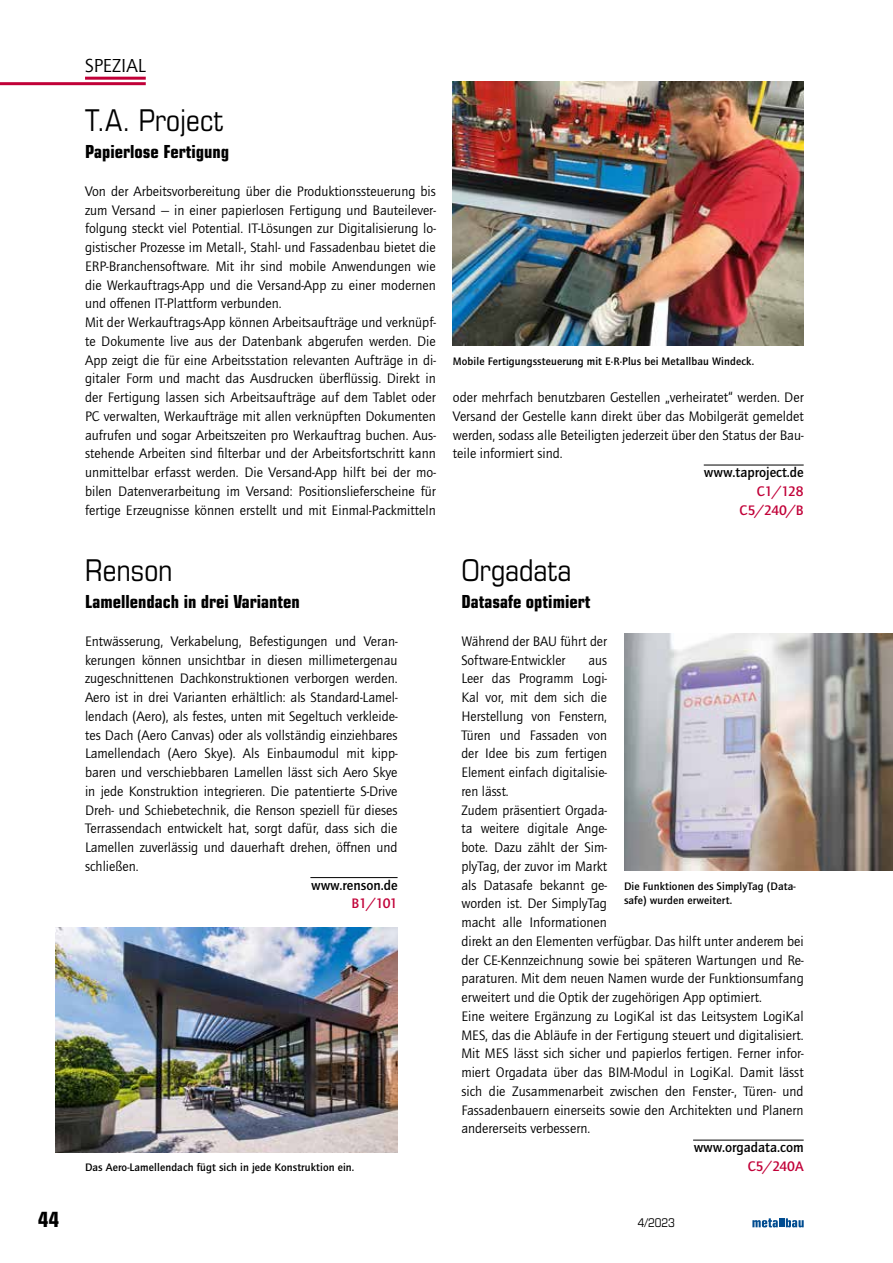
<style>
.page{position:relative;width:893px;height:1263px;background:#fff}
.page>*{position:absolute;margin:0;border:0;box-sizing:border-box;transform-origin:0 0}
.t1{font:condensed 30px "Eurostile LT Std";color:#000}
.t2{font:700 condensed 21px "Eurostile LT Std";color:#000}
.t3{font:19.5px "Quay Sans ITC Std";color:#000}
.t4{font:700 condensed 18px "Eurostile LT Std";color:#000}
.t5{font:14.25px/18.8px "Quay Sans ITC Std";color:#000}
.t6{font:500 14.25px "Quay Sans ITC Std";color:#000}
.t7{font:500 14.25px/18.8px "Quay Sans ITC Std";color:#c10038;text-align:right}
.t8{font:condensed 12px "Eurostile LT Std";color:#000}
.t9{font:500 11.25px/14.2px "Quay Sans ITC Std";letter-spacing:.01em;color:#000}
</style>
<div class="page">
<svg style="left:752px;top:1218px;width:52px;height:9px"></svg>
<hr style="left:0;top:82px;width:146px;height:3px;background:#c10038">
<hr style="left:85px;top:77px;width:61px;height:3px;background:#c10038">
<hr style="left:704px;top:465px;width:100px;height:1px;background:#000">
<img style="left:453px;top:81px;width:351px;height:265px">
<hr style="left:310px;top:877px;width:88px;height:1px;background:#000">
<img style="left:55px;top:927px;width:343px;height:225px">
<hr style="left:693px;top:1140px;width:111px;height:1px;background:#000">
<img style="left:624px;top:633px;width:269px;height:238px">
<h2 class="t2" style="left:38px;top:1206px;width:22px">44</h2>
<h3 class="t3" style="left:85px;top:55px;width:62px">SPEZIAL</h3>
<h1 class="t1" style="left:85px;top:102px;width:140px">T.A. Project</h1>
<p class="t4" style="left:85px;top:141px;width:146px">Papierlose Fertigung</p>
<p class="t5" style="left:85px;top:182px;width:352px">Von der Arbeitsvorbereitung über die Produktionssteuerung bis zum Versand — in einer papierlosen Fertigung und Bauteilever&shy;folgung steckt viel Potential. IT-Lösungen zur Digitalisierung lo&shy;gistischer Prozesse im Metall-, Stahl- und Fassadenbau bietet die ERP-Branchensoftware. Mit ihr sind mobile Anwendungen wie die Werkauftrags-App und die Versand-App zu einer modernen und offenen IT-Plattform verbunden.<br>Mit der Werkauftrags-App können Arbeitsaufträge und verknüpf&shy;te Dokumente live aus der Datenbank abgerufen werden. Die App zeigt die für eine Arbeitsstation relevanten Aufträge in di&shy;gitaler Form und macht das Ausdrucken überflüssig. Direkt in der Fertigung lassen sich Arbeitsaufträge auf dem Tablet oder PC verwalten, Werkaufträge mit allen verknüpften Dokumenten aufrufen und sogar Arbeitszeiten pro Werkauftrag buchen. Aus&shy;stehende Arbeiten sind filterbar und der Arbeitsfortschritt kann unmittelbar erfasst werden. Die Versand-App hilft bei der mo&shy;bilen Datenverarbeitung im Versand: Positionslieferscheine für fertige Erzeugnisse können erstellt und mit Einmal-Packmitteln</p>
<h1 class="t1" style="left:85px;top:552px;width:89px">Renson</h1>
<p class="t4" style="left:85px;top:591px;width:216px">Lamellendach in drei Varianten</p>
<p class="t5" style="left:85px;top:632px;width:314px;text-align:justify">Entwässerung, Verkabelung, Befestigungen und Veran&shy;kerungen können unsichtbar in diesen millimetergenau zugeschnittenen Dachkonstruktionen verborgen werden.<br>Aero ist in drei Varianten erhältlich: als Standard-Lamel&shy;lendach (Aero), als festes, unten mit Segeltuch verkleide&shy;tes Dach (Aero Canvas) oder als vollständig einziehbares Lamellendach (Aero Skye). Als Einbaumodul mit kipp&shy;baren und verschiebbaren Lamellen lässt sich Aero Skye in jede Konstruktion integrieren. Die patentierte S-Drive Dreh- und Schiebetechnik, die Renson speziell für dieses Terrassendach entwickelt hat, sorgt dafür, dass sich die Lamellen zuverlässig und dauerhaft drehen, öffnen und schließen.</p>
<p class="t6" style="left:311px;top:877px;width:88px">www.renson.de</p>
<p class="t7" style="left:351px;top:894px;width:48px">B1/101</p>
<p class="t9" style="left:85px;top:1160px;width:271px">Das Aero-Lamellendach fügt sich in jede Konstruktion ein.</p>
<p class="t9" style="left:453px;top:354px;width:303px">Mobile Fertigungssteuerung mit E·R·Plus bei Metallbau Windeck.</p>
<p class="t5" style="left:453px;top:388px;width:352px;text-align:justify">oder mehrfach benutzbaren Gestellen „verheiratet“ werden. Der Versand der Gestelle kann direkt über das Mobilgerät gemeldet werden, sodass alle Beteiligten jederzeit über den Status der Bau&shy;teile informiert sind.</p>
<p class="t6" style="left:704px;top:464px;width:101px">www.taproject.de</p>
<p class="t7" style="left:740px;top:482px;width:66px">C1/128<br>C5/240/B</p>
<h1 class="t1" style="left:461px;top:552px;width:111px">Orgadata</h1>
<p class="t4" style="left:461px;top:591px;width:131px">Datasafe optimiert</p>
<p class="t5" style="left:461px;top:632px;width:147px">Während der BAU führt der<br>Software-Entwickler</p>
<p class="t5" style="left:461px;top:651px;width:344px;text-indent:127px">aus<br>Leer das Programm Logi-<br>Kal vor, mit dem sich die<br>Herstellung von Fenstern,<br>Türen und Fassaden von<br>der Idee bis zum fertigen<br>Element einfach digitalisie-<br>ren lässt.<br>Zudem präsentiert Orgada-<br>ta weitere digitale Ange-<br>bote. Dazu zählt der Sim-<br>plyTag, der zuvor im Markt<br>als Datasafe bekannt ge-<br>worden ist. Der SimplyTag<br>macht alle Informationen<br>direkt an den Elementen verfügbar. Das hilft unter anderem bei der CE-Kennzeichnung sowie bei späteren Wartungen und Re&shy;paraturen. Mit dem neuen Namen wurde der Funktionsumfang erweitert und die Optik der zugehörigen App optimiert.<br>Eine weitere Ergänzung zu LogiKal ist das Leitsystem LogiKal MES, das die Abläufe in der Fertigung steuert und digitalisiert.<br>Mit MES lässt sich sicher und papierlos fertigen. Ferner infor&shy;miert Orgadata über das BIM-Modul in LogiKal. Damit lässt sich die Zusammenarbeit zwischen den Fenster-, Türen- und Fassadenbauern einerseits sowie den Architekten und Planern andererseits verbessern.</p>
<p class="t6" style="left:694px;top:1139px;width:111px">www.orgadata.com</p>
<p class="t7" style="left:748px;top:1157px;width:58px">C5/240A</p>
<p class="t9" style="left:624px;top:879px;width:173px">Die Funktionen des SimplyTag (Data&shy;safe) wurden erweitert.</p>
<p class="t8" style="left:638px;top:1216px;width:38px">4/2023</p>
</div>
